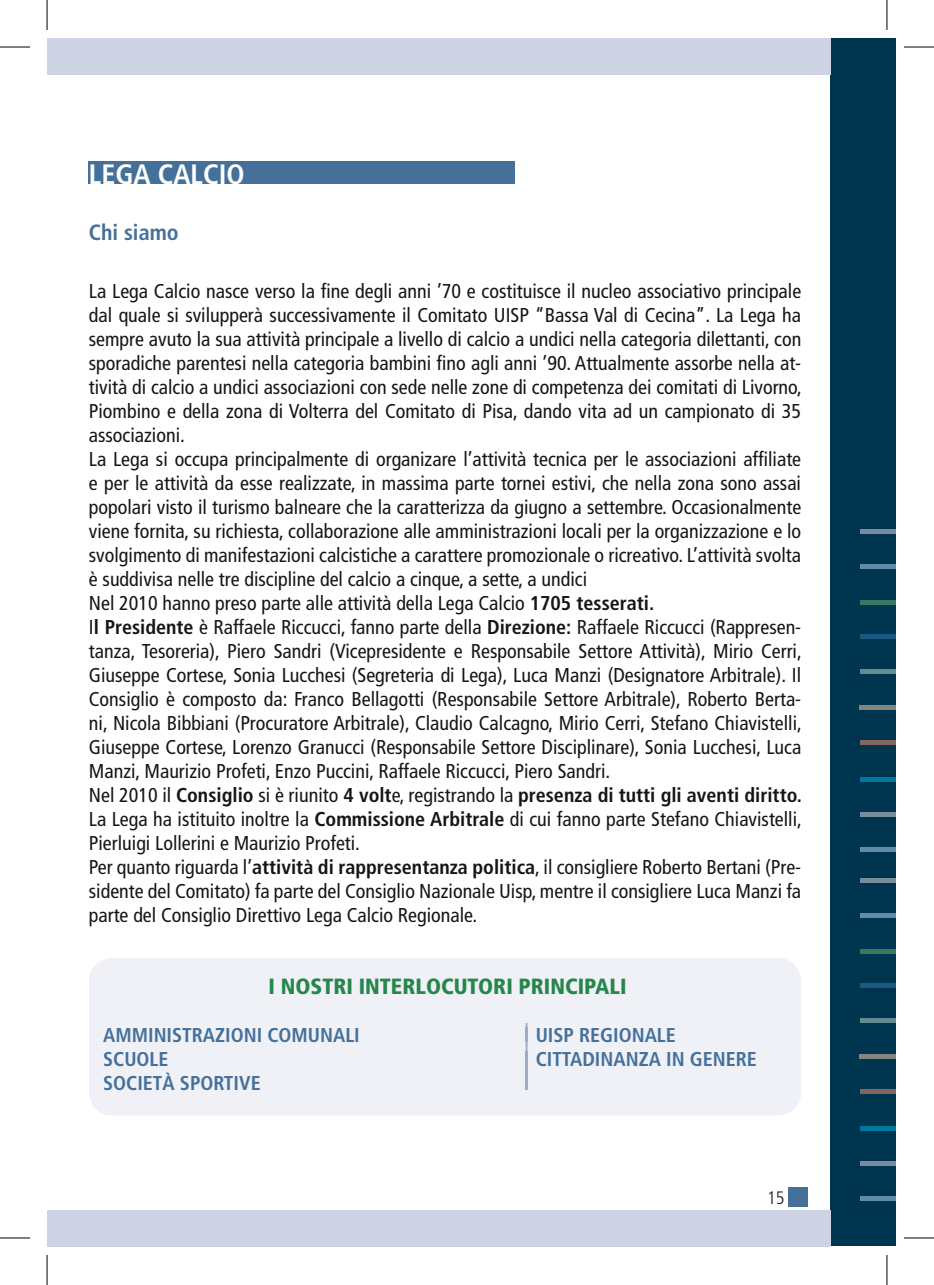
<style>
.page{position:relative;width:934px;height:1285px;background:#fff}
.page>*{position:absolute;margin:0;border:0;box-sizing:border-box;transform-origin:0 0}
.t1{font:700 condensed 28px "Frutiger";color:#fff}
.t2{font:900 condensed 22px "Frutiger";color:#26864c}
.t3{font:700 condensed 22px "Frutiger";color:#44709a}
.t4{font:condensed 20px/24px "Frutiger";color:#151518}
.t5{font:700 condensed 20px "Frutiger";color:#44709a}
.t6{font:300 condensed 18px "Frutiger";color:#151518}
.s1{font-weight:700}
</style>
<div class="page">
<div style="left:787px;top:1187px;width:20px;height:19px;background:#44709a"></div>
<div style="left:829px;top:39px;width:66px;height:1207px;background:#00354f"></div>
<div style="left:47px;top:39px;width:782px;height:36px;background:#cdd3e3"></div>
<div style="left:47px;top:1209px;width:782px;height:37px;background:#cdd3e3"></div>
<hr style="left:859px;top:983px;width:36px;height:4px;background:#195b80">
<hr style="left:859px;top:1018px;width:36px;height:4px;background:#628c91">
<hr style="left:858px;top:1054px;width:37px;height:4px;background:#848580">
<div style="left:859px;top:1089px;width:36px;height:5px;background:#826761"></div>
<div style="left:859px;top:949px;width:36px;height:5px;background:#367a60"></div>
<hr style="left:859px;top:1196px;width:36px;height:4px;background:#628da8">
<div style="left:859px;top:913px;width:36px;height:5px;background:#628da8"></div>
<div style="left:859px;top:1161px;width:36px;height:5px;background:#798c9e"></div>
<div style="left:859px;top:878px;width:36px;height:5px;background:#798c9e"></div>
<hr style="left:859px;top:1126px;width:36px;height:4px;background:#0079a1">
<hr style="left:859px;top:634px;width:36px;height:4px;background:#195b80">
<hr style="left:859px;top:669px;width:36px;height:4px;background:#628c91">
<hr style="left:858px;top:705px;width:37px;height:4px;background:#848580">
<div style="left:859px;top:740px;width:36px;height:5px;background:#826761"></div>
<div style="left:859px;top:600px;width:36px;height:5px;background:#367a60"></div>
<div style="left:859px;top:847px;width:36px;height:5px;background:#628da8"></div>
<div style="left:859px;top:564px;width:36px;height:5px;background:#628da8"></div>
<div style="left:859px;top:812px;width:36px;height:5px;background:#798c9e"></div>
<div style="left:859px;top:529px;width:36px;height:5px;background:#798c9e"></div>
<div style="left:859px;top:777px;width:36px;height:5px;background:#0079a1"></div>
<div style="left:89px;top:161px;width:425px;height:22px;background:#44709a"></div>
<div style="left:89px;top:958px;width:711px;height:157px;background:#f0f1f7"></div>
<hr style="left:525px;top:1066px;width:2px;height:23px;background:#9fadc8">
<div style="left:103px;top:1023px;width:652px;height:43px;background:#f0f1f7"></div>
<hr style="left:0;top:47px;width:30px;height:1px;background:#000">
<hr style="left:903px;top:47px;width:30px;height:1px;background:#000">
<hr style="left:0;top:1237px;width:30px;height:1px;background:#000">
<hr style="left:903px;top:1237px;width:30px;height:1px;background:#000">
<hr style="left:47px;top:0;width:1px;height:30px;background:#000">
<hr style="left:47px;top:1255px;width:1px;height:30px;background:#000">
<hr style="left:886px;top:0;width:1px;height:30px;background:#000">
<hr style="left:886px;top:1255px;width:1px;height:30px;background:#000">
<h1 class="t1" style="left:89px;top:158px;width:157px">LEGA CALCIO</h1>
<p class="t3" style="left:89px;top:219px;width:91px">Chi siamo</p>
<p class="t4" style="left:89px;top:279px;width:714px">La Lega Calcio nasce verso la fine degli anni ’70 e costituisce il nucleo associativo principale dal quale si svilupperà successivamente il Comitato UISP “Bassa Val di Cecina”. La Lega ha sempre avuto la sua attività principale a livello di calcio a undici nella categoria dilettanti, con sporadiche parentesi nella categoria bambini fino agli anni ’90. Attualmente assorbe nella at&shy;tività di calcio a undici associazioni con sede nelle zone di competenza dei comitati di Livorno, Piombino e della zona di Volterra del Comitato di Pisa, dando vita ad un campionato di 35 associazioni.<br>La Lega si occupa principalmente di organizare l’attività tecnica per le associazioni affiliate e per le attività da esse realizzate, in massima parte tornei estivi, che nella zona sono assai popolari visto il turismo balneare che la caratterizza da giugno a settembre. Occasionalmente viene fornita, su richiesta, collaborazione alle amministrazioni locali per la organizzazione e lo svolgimento di manifestazioni calcistiche a carattere promozionale o ricreativo. L’attività svolta è suddivisa nelle tre discipline del calcio a cinque, a sette, a undici<br>Nel 2010 hanno preso parte alle attività della Lega Calcio <span class="s1">1705 tesserati.<br></span>I<span class="s1">l Presidente</span> è Raffaele Riccucci, fanno parte della <span class="s1">Direzione:</span> Raffaele Riccucci (Rappresen&shy;tanza, Tesoreria), Piero Sandri (Vicepresidente e Responsabile Settore Attività), Mirio Cerri, Giuseppe Cortese, Sonia Lucchesi (Segreteria di Lega), Luca Manzi (Designatore Arbitrale). Il Consiglio è composto da: Franco Bellagotti (Responsabile Settore Arbitrale), Roberto Berta&shy;ni, Nicola Bibbiani (Procuratore Arbitrale), Claudio Calcagno, Mirio Cerri, Stefano Chiavistelli, Giuseppe Cortese, Lorenzo Granucci (Responsabile Settore Disciplinare), Sonia Lucchesi, Luca Manzi, Maurizio Profeti, Enzo Puccini, Raffaele Riccucci, Piero Sandri.<br>Nel 2010 il <span class="s1">Consiglio</span> si è riunito <span class="s1">4 volt</span>e, registrando la <span class="s1">presenza di tutti gli aventi diritto.<br></span>La Lega ha istituito inoltre la <span class="s1">Commissione Arbitrale</span> di cui fanno parte Stefano Chiavistelli, Pierluigi Lollerini e Maurizio Profeti.<br>Per quanto riguarda l’<span class="s1">attività di rappresentanza politica</span>, il consigliere Roberto Bertani (Pre&shy;sidente del Comitato) fa parte del Consiglio Nazionale Uisp, mentre il consigliere Luca Manzi fa parte del Consiglio Direttivo Lega Calcio Regionale.</p>
<p class="t2" style="left:268px;top:972px;width:359px">I NOSTRI INTERLOCUTORI PRINCIPALI</p>
<p class="t5" style="left:103px;top:1023px;width:258px">AMMINISTRAZIONI COMUNALI</p>
<p class="t5" style="left:535px;top:1023px;width:142px">UISP REGIONALE</p>
<p class="t5" style="left:103px;top:1047px;width:67px">SCUOLE</p>
<p class="t5" style="left:535px;top:1047px;width:223px">CITTADINANZA IN GENERE</p>
<p class="t5" style="left:103px;top:1071px;width:159px">SOCIETÀ SPORTIVE</p>
<p class="t6" style="left:767px;top:1187px;width:19px">15</p>
</div>
